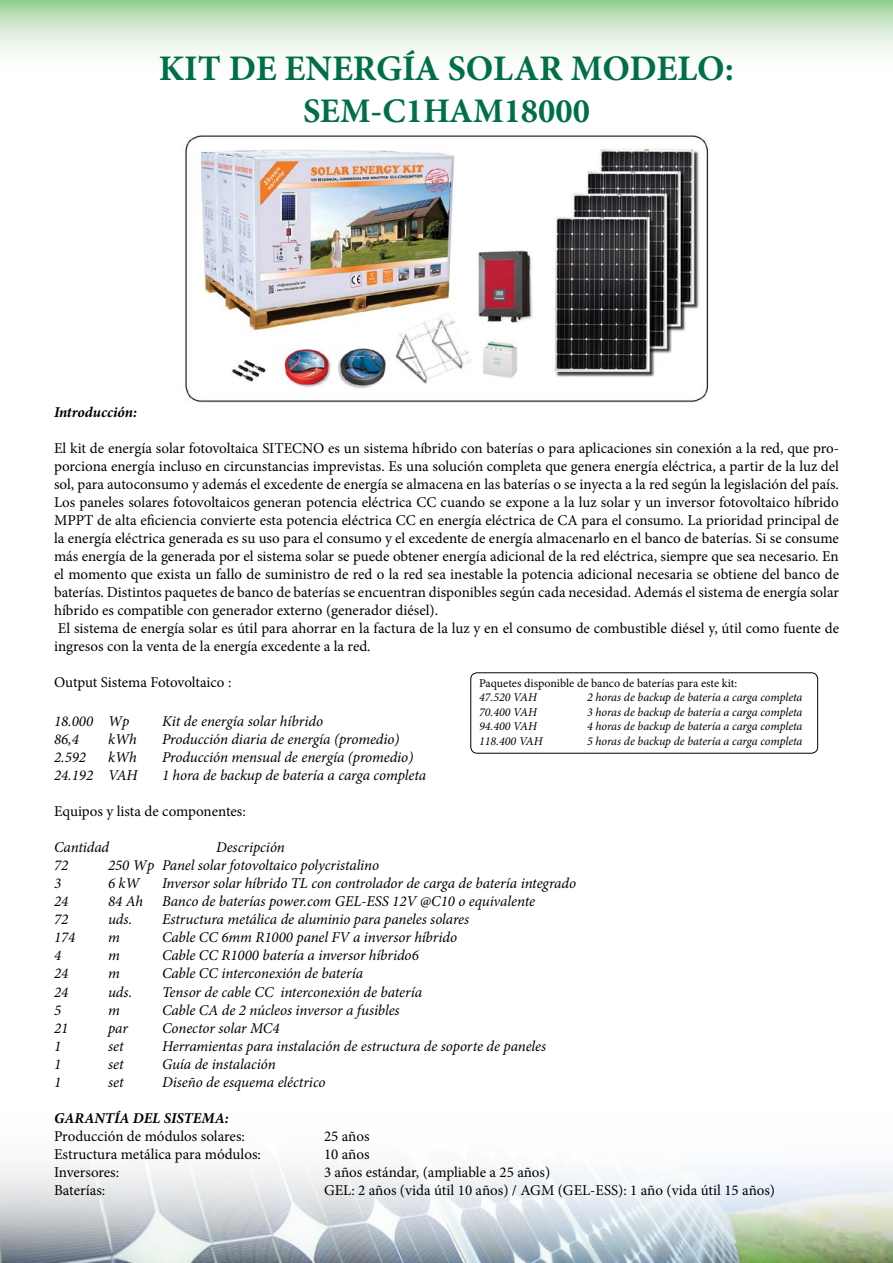
<style>
.page{position:relative;width:893px;height:1263px;background:#fff}
.page>*{position:absolute;margin:0;border:0;box-sizing:border-box;transform-origin:0 0}
.t1{font:700 36px "Minion Pro";color:#006f45}
.t2{font:700 34.5px "Minion Pro";color:#006f45}
.t3{font:15px/18px "Minion Pro";color:#000}
.t4{font:italic 15px "Minion Pro";letter-spacing:-.005em;color:#000}
.t5{font:italic 700 15px "Minion Pro";color:#000}
.t6{font:italic 12px "Minion Pro";letter-spacing:-.005em;color:#000}
.t7{font:12px "Minion Pro";color:#000}
</style>
<div class="page">
<svg style="left:0;top:0;width:893px;height:54px;background:#cde7cb"></svg>
<img style="left:0;top:1165px;width:893px;height:98px">
<img style="left:185px;top:135px;width:524px;height:268px">
<div style="left:471px;top:673px;width:347px;height:80px;border:1px solid #000;border-radius:6px"></div>
<h1 class="t1" style="left:159px;top:43px;width:576px">KIT DE ENERGÍA SOLAR MODELO:</h1>
<h2 class="t2" style="left:303px;top:86px;width:288px">SEM-C1HAM18000</h2>
<p class="t5" style="left:54px;top:401px;width:84px">Introducción:</p>
<p class="t3" style="left:54px;top:439px;width:787px">El kit de energía solar fotovoltaica SITECNO es un sistema híbrido con baterías o para aplicaciones sin conexión a la red, que pro&shy;porciona energía incluso en circunstancias imprevistas. Es una solución completa que genera energía eléctrica, a partir de la luz del sol, para autoconsumo y además el excedente de energía se almacena en las baterías o se inyecta a la red según la legislación del país.<br>Los paneles solares fotovoltaicos generan potencia eléctrica CC cuando se expone a la luz solar y un inversor fotovoltaico híbrido MPPT de alta eficiencia convierte esta potencia eléctrica CC en energía eléctrica de CA para el consumo. La prioridad principal de la energía eléctrica generada es su uso para el consumo y el excedente de energía almacenarlo en el banco de baterías. Si se consume más energía de la generada por el sistema solar se puede obtener energía adicional de la red eléctrica, siempre que sea necesario. En el momento que exista un fallo de suministro de red o la red sea inestable la potencia adicional necesaria se obtiene del banco de baterías. Distintos paquetes de banco de baterías se encuentran disponibles según cada necesidad. Además el sistema de energía solar híbrido es compatible con generador externo (generador diésel).<br>El sistema de energía solar es útil para ahorrar en la factura de la luz y en el consumo de combustible diésel y, útil como fuente de ingresos con la venta de la energía excedente a la red.</p>
<p class="t3" style="left:54px;top:673px;width:179px">Output Sistema Fotovoltaico :</p>
<p class="t4" style="left:54px;top:711px;width:77px">18.000 Wp</p>
<p class="t4" style="left:162px;top:711px;width:163px">Kit de energía solar híbrido</p>
<p class="t4" style="left:54px;top:729px;width:26px">86,4</p>
<p class="t4" style="left:108px;top:729px;width:30px">kWh</p>
<p class="t4" style="left:162px;top:729px;width:239px">Producción diaria de energía (promedio)</p>
<p class="t4" style="left:54px;top:747px;width:34px">2.592</p>
<p class="t4" style="left:108px;top:747px;width:30px">kWh</p>
<p class="t4" style="left:162px;top:747px;width:253px">Producción mensual de energía (promedio)</p>
<p class="t4" style="left:54px;top:765px;width:85px">24.192 VAH</p>
<p class="t4" style="left:162px;top:765px;width:266px">1 hora de backup de batería a carga completa</p>
<p class="t3" style="left:54px;top:803px;width:193px">Equipos y lista de componentes:</p>
<p class="t4" style="left:54px;top:837px;width:57px">Cantidad</p>
<p class="t4" style="left:216px;top:837px;width:70px">Descripción</p>
<p class="t4" style="left:54px;top:855px;width:16px">72</p>
<p class="t4" style="left:108px;top:855px;width:273px">250 Wp Panel solar fotovoltaico polycristalino</p>
<p class="t4" style="left:54px;top:873px;width:9px">3</p>
<p class="t4" style="left:108px;top:873px;width:33px">6 kW</p>
<p class="t4" style="left:162px;top:873px;width:416px">Inversor solar híbrido TL con controlador de carga de batería integrado</p>
<p class="t4" style="left:54px;top:891px;width:16px">24</p>
<p class="t4" style="left:108px;top:891px;width:37px">84 Ah</p>
<p class="t4" style="left:162px;top:891px;width:375px">Banco de baterías power.com GEL-ESS 12V @C10 o equivalente</p>
<p class="t4" style="left:54px;top:909px;width:16px">72</p>
<p class="t4" style="left:108px;top:909px;width:26px">uds.</p>
<p class="t4" style="left:162px;top:909px;width:309px">Estructura metálica de aluminio para paneles solares</p>
<p class="t4" style="left:54px;top:927px;width:23px">174</p>
<p class="t4" style="left:108px;top:927px;width:13px">m</p>
<p class="t4" style="left:162px;top:927px;width:297px">Cable CC 6mm R1000 panel FV a inversor híbrido</p>
<p class="t4" style="left:54px;top:945px;width:9px">4</p>
<p class="t4" style="left:108px;top:945px;width:13px">m</p>
<p class="t4" style="left:162px;top:945px;width:258px">Cable CC R1000 batería a inversor híbrido6</p>
<p class="t4" style="left:54px;top:963px;width:16px">24</p>
<p class="t4" style="left:108px;top:963px;width:13px">m</p>
<p class="t4" style="left:162px;top:963px;width:203px">Cable CC interconexión de batería</p>
<p class="t4" style="left:54px;top:981px;width:16px">24</p>
<p class="t4" style="left:108px;top:981px;width:26px">uds.</p>
<p class="t4" style="left:162px;top:981px;width:262px">Tensor de cable CC interconexión de batería</p>
<p class="t4" style="left:54px;top:999px;width:9px">5</p>
<p class="t4" style="left:108px;top:999px;width:13px">m</p>
<p class="t4" style="left:162px;top:999px;width:239px">Cable CA de 2 núcleos inversor a fusibles</p>
<p class="t4" style="left:54px;top:1017px;width:16px">21</p>
<p class="t4" style="left:108px;top:1017px;width:21px">par</p>
<p class="t4" style="left:162px;top:1017px;width:119px">Conector solar MC4</p>
<p class="t4" style="left:54px;top:1035px;width:9px">1</p>
<p class="t4" style="left:108px;top:1035px;width:17px">set</p>
<p class="t4" style="left:162px;top:1035px;width:386px">Herramientas para instalación de estructura de soporte de paneles</p>
<p class="t4" style="left:54px;top:1053px;width:9px">1</p>
<p class="t4" style="left:108px;top:1053px;width:17px">set</p>
<p class="t4" style="left:162px;top:1053px;width:115px">Guía de instalación</p>
<p class="t4" style="left:54px;top:1071px;width:9px">1</p>
<p class="t4" style="left:108px;top:1071px;width:17px">set</p>
<p class="t4" style="left:162px;top:1071px;width:165px">Diseño de esquema eléctrico</p>
<p class="t5" style="left:54px;top:1107px;width:176px">GARANTÍA DEL SISTEMA:</p>
<p class="t3" style="left:54px;top:1127px;width:192px">Producción de módulos solares:</p>
<p class="t3" style="left:324px;top:1127px;width:47px">25 años</p>
<p class="t3" style="left:54px;top:1145px;width:208px">Estructura metálica para módulos:</p>
<p class="t3" style="left:324px;top:1145px;width:47px">10 años</p>
<p class="t3" style="left:54px;top:1163px;width:67px">Inversores:</p>
<p class="t3" style="left:324px;top:1163px;width:228px">3 años estándar, (ampliable a 25 años)</p>
<p class="t3" style="left:54px;top:1181px;width:53px">Baterías:</p>
<p class="t3" style="left:324px;top:1181px;width:453px">GEL: 2 años (vida útil 10 años) / AGM (GEL-ESS): 1 año (vida útil 15 años)</p>
<p class="t7" style="left:479px;top:675px;width:260px">Paquetes disponible de banco de baterías para este kit:</p>
<p class="t6" style="left:479px;top:689px;width:59px">47.520 VAH</p>
<p class="t6" style="left:587px;top:689px;width:217px">2 horas de backup de batería a carga completa</p>
<p class="t6" style="left:479px;top:704px;width:59px">70.400 VAH</p>
<p class="t6" style="left:587px;top:704px;width:217px">3 horas de backup de batería a carga completa</p>
<p class="t6" style="left:479px;top:718px;width:59px">94.400 VAH</p>
<p class="t6" style="left:587px;top:718px;width:217px">4 horas de backup de batería a carga completa</p>
<p class="t6" style="left:479px;top:732px;width:65px">118.400 VAH</p>
<p class="t6" style="left:587px;top:732px;width:217px">5 horas de backup de batería a carga completa</p>
</div>
